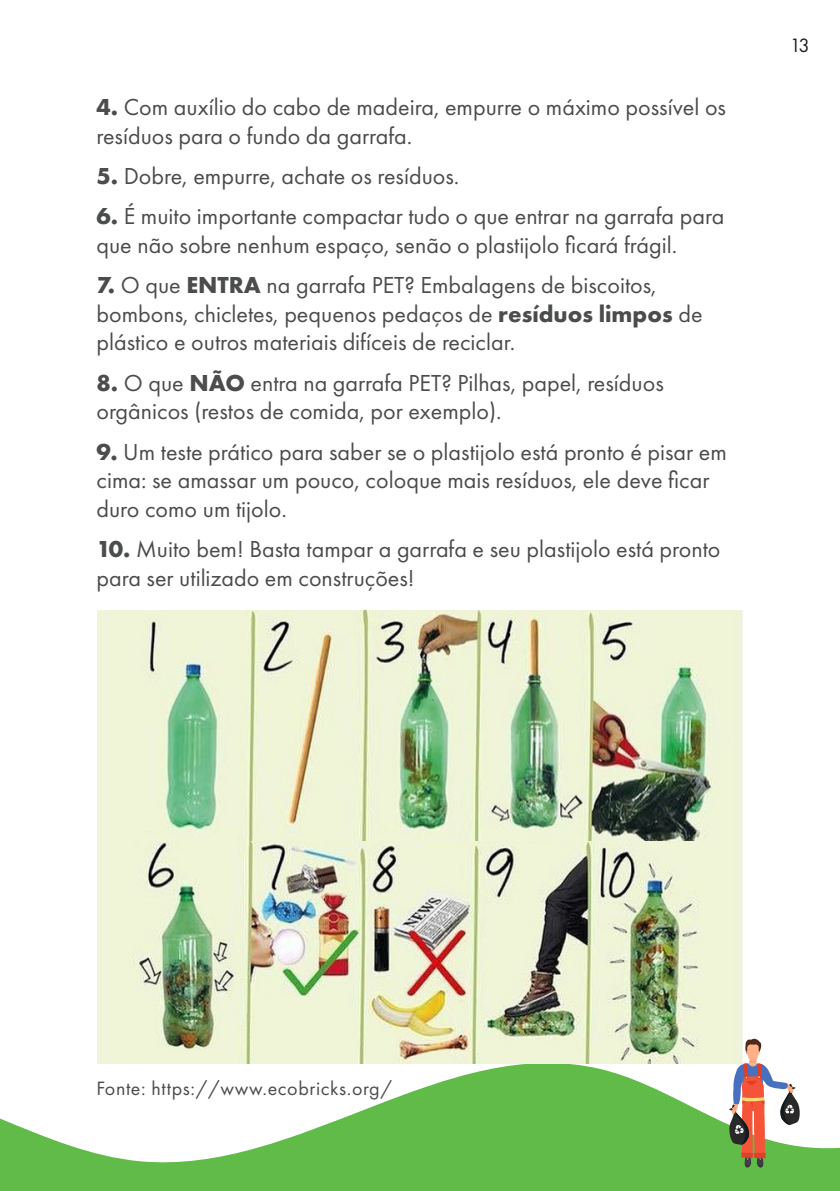
<style>
.page{position:relative;width:840px;height:1191px;background:#fff}
.page>*{position:absolute;margin:0;border:0;box-sizing:border-box;transform-origin:0 0}
.t1{font:24px/28.8px "Futura PT";color:#4b4c4d}
.t2{font:20px "Futura PT";letter-spacing:.03em;color:#4b4c4d}
.t3{font:20px "Futura PT";color:#231f20}
.s1{font-weight:700}
</style>
<div class="page">
<svg style="left:1px;top:1032px;width:838px;height:159px;fill:#60bb48"></svg>
<svg style="left:0;top:1118px;width:1px;height:73px"></svg>
<img style="left:97px;top:610px;width:646px;height:453px">
<svg style="left:728px;top:1038px;width:71px;height:129px"></svg>
<p class="t1" style="left:96px;top:92px;width:630px"><span class="s1">4.</span> Com auxílio do cabo de madeira, empurre o máximo possível os resíduos para o fundo da garrafa.</p>
<p class="t1" style="left:96px;top:161px;width:364px"><span class="s1">5.</span> Dobre, empurre, achate os resíduos.</p>
<p class="t1" style="left:96px;top:201px;width:629px"><span class="s1">6.</span> É muito importante compactar tudo o que entrar na garrafa para que não sobre nenhum espaço, senão o plastijolo ficará frágil.</p>
<p class="t1" style="left:96px;top:270px;width:607px"><span class="s1">7.</span> O que <span class="s1">ENTRA</span> na garrafa PET? Embalagens de biscoitos, bombons, chicletes, pequenos pedaços de <span class="s1">resíduos limpos</span> de plástico e outros materiais difíceis de reciclar.</p>
<p class="t1" style="left:96px;top:368px;width:568px"><span class="s1">8.</span> O que <span class="s1">NÃO</span> entra na garrafa PET? Pilhas, papel, resíduos orgânicos (restos de comida, por exemplo).</p>
<p class="t1" style="left:96px;top:437px;width:631px"><span class="s1">9.</span> Um teste prático para saber se o plastijolo está pronto é pisar em cima: se amassar um pouco, coloque mais resíduos, ele deve ficar duro como um tijolo.</p>
<p class="t1" style="left:96px;top:535px;width:625px"><span class="s1">10.</span> Muito bem! Basta tampar a garrafa e seu plastijolo está pronto para ser utilizado em construções!</p>
<p class="t3" style="left:789px;top:33px;width:21px">13</p>
<p class="t2" style="left:96px;top:1076px;width:297px">Fonte: https://www.ecobricks.org/</p>
</div>
